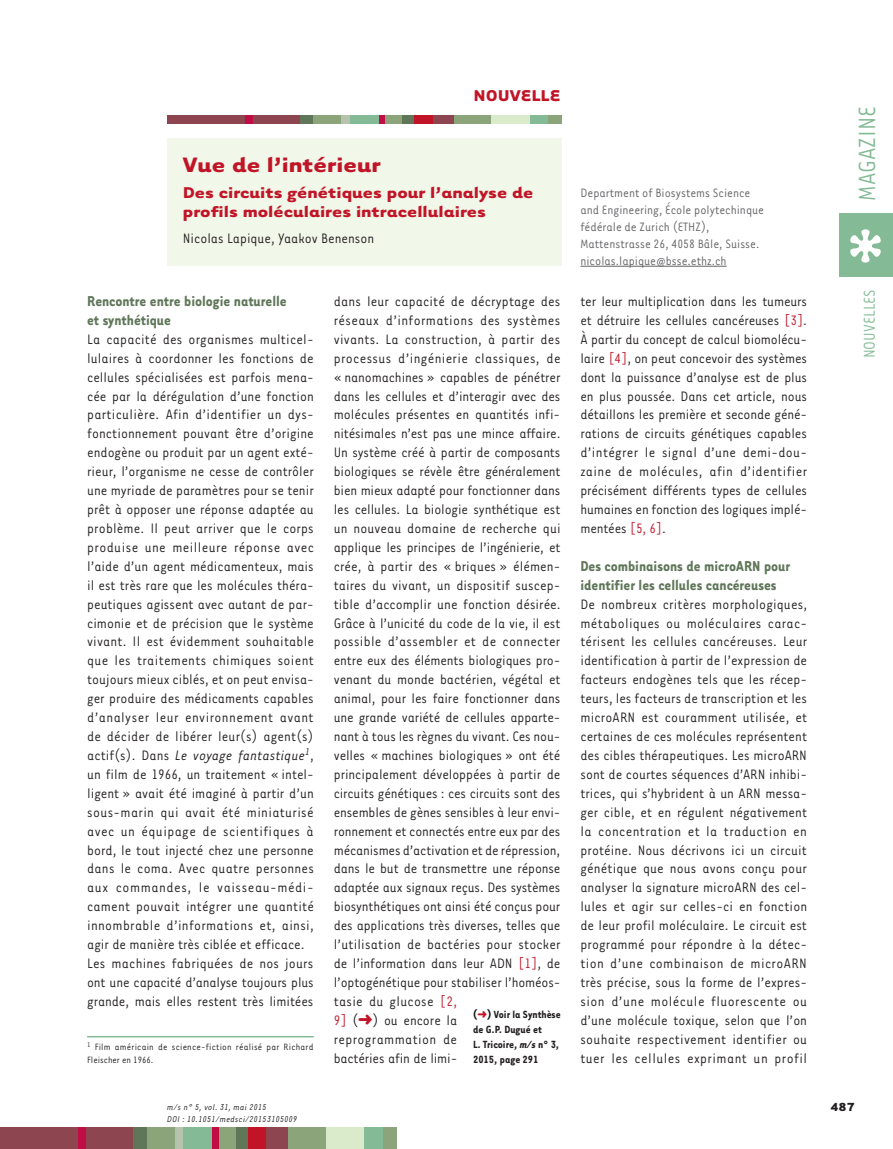
<style>
.page{position:relative;width:893px;height:1149px;background:#fff}
.page>*{position:absolute;margin:0;border:0;box-sizing:border-box;transform-origin:0 0}
.t1{font:27px "Tarzana Narrow";color:#84ba95}
.t2{font:700 24px "Tarzana Wide";color:#c11527}
.t3{font:700 18px/19.5px "Tarzana Wide";color:#c11527}
.t4{font:18px "Tarzana Narrow";color:#84ba95}
.t5{font:700 16.5px/18.9px "Tarzana Narrow";color:#5f7659}
.t6{font:15.75px/18.9px "Tarzana Narrow";color:#231f20}
.t7{font:13.95px/17px "Tarzana Narrow";color:#636366}
.t8{font:700 13.5px "Tarzana Wide";color:#231f20}
.t9{font:700 12px/15px "Tarzana Narrow";color:#231f20}
.t10{font:10.5px/12.6px "Tarzana Narrow";letter-spacing:.02em;color:#231f20}
.t11{font:italic 9.75px "Tarzana Narrow";letter-spacing:.025em;color:#231f20}
.s1{font-style:italic}
.s2{color:#bf182a}
.s3{color:#101118}
.s4{color:#c11527}
</style>
<div class="page">
<div style="left:0;top:1127px;width:134px;height:21px;background:#8d454f"></div>
<div style="left:235px;top:1127px;width:13px;height:21px;background:#5f7659"></div>
<div style="left:78px;top:1127px;width:7px;height:21px;background:#c10d45"></div>
<div style="left:133px;top:1127px;width:22px;height:21px;background:#5f7659"></div>
<div style="left:147px;top:1127px;width:29px;height:21px;background:#8ba479"></div>
<div style="left:175px;top:1127px;width:8px;height:21px;background:#b6c4ad"></div>
<div style="left:183px;top:1127px;width:30px;height:21px;background:#84ba95"></div>
<div style="left:217px;top:1127px;width:19px;height:21px;background:#8ba479"></div>
<div style="left:213px;top:1127px;width:6px;height:21px;background:#c10d45"></div>
<div style="left:248px;top:1127px;width:27px;height:21px;background:#c11527"></div>
<div style="left:287px;top:1127px;width:39px;height:21px;background:#8ba479"></div>
<div style="left:267px;top:1127px;width:21px;height:21px;background:#8d454f"></div>
<div style="left:326px;top:1127px;width:38px;height:21px;background:#daebcb"></div>
<div style="left:364px;top:1127px;width:20px;height:21px;background:#84ba95"></div>
<div style="left:383px;top:1127px;width:14px;height:21px;background:#8ba479"></div>
<div style="left:840px;top:213px;width:53px;height:63px;background:#84ba95"></div>
<svg style="left:850px;top:229px;width:31px;height:33px"></svg>
<div style="left:168px;top:115px;width:133px;height:8px;background:#8d454f"></div>
<div style="left:300px;top:115px;width:27px;height:8px;background:#5f7659"></div>
<div style="left:401px;top:115px;width:13px;height:8px;background:#5f7659"></div>
<div style="left:314px;top:115px;width:29px;height:8px;background:#8ba479"></div>
<div style="left:350px;top:115px;width:29px;height:8px;background:#84ba95"></div>
<div style="left:529px;top:115px;width:20px;height:8px;background:#84ba95"></div>
<div style="left:383px;top:115px;width:19px;height:8px;background:#8ba479"></div>
<div style="left:548px;top:115px;width:14px;height:8px;background:#8ba479"></div>
<div style="left:452px;top:115px;width:39px;height:8px;background:#8ba479"></div>
<div style="left:491px;top:115px;width:38px;height:8px;background:#daebcb"></div>
<div style="left:342px;top:115px;width:8px;height:8px;background:#b6c4ad"></div>
<div style="left:245px;top:115px;width:7px;height:8px;background:#c10d45"></div>
<div style="left:379px;top:115px;width:6px;height:8px;background:#c10d45"></div>
<div style="left:414px;top:115px;width:27px;height:8px;background:#c11527"></div>
<div style="left:433px;top:115px;width:21px;height:8px;background:#8d454f"></div>
<div style="left:168px;top:138px;width:394px;height:128px;background:#f1f7e9"></div>
<hr style="left:87px;top:1035px;width:227px;height:2px;background:#84ba95">
<hr style="left:580px;top:266px;width:147px;height:1px;background:#636366">
<p class="t3" style="left:473px;top:85px;width:89px">NOUVELLE</p>
<h2 class="t2" style="left:183px;top:149px;width:199px">Vue de l’intérieur</h2>
<p class="t3" style="left:183px;top:181px;width:352px">Des circuits génétiques pour l’analyse de profils moléculaires intracellulaires</p>
<p class="t6" style="left:183px;top:228px;width:193px">Nicolas Lapique, Yaakov Benenson</p>
<p class="t7" style="left:580px;top:183px;width:185px">Department of Biosystems Science and Engineering, École polytechinque fédérale de Zurich (ETHZ), Mattenstrasse 26, 4058 Bâle, Suisse. nicolas.lapique@bsse.ethz.ch</p>
<p class="t5" style="left:87px;top:290px;width:201px">Rencontre entre biologie naturelle et synthétique</p>
<p class="t6" style="left:87px;top:329px;width:228px">La capacité des organismes multicel&shy;lulaires à coordonner les fonctions de cellules spécialisées est parfois mena&shy;cée par la dérégulation d’une fonction particulière. Afin d’identifier un dys&shy;fonctionnement pouvant être d’origine endogène ou produit par un agent exté&shy;rieur, l’organisme ne cesse de contrôler une myriade de paramètres pour se tenir prêt à opposer une réponse adaptée au problème. Il peut arriver que le corps produise une meilleure réponse avec l’aide d’un agent médicamenteux, mais il est très rare que les molécules théra&shy;peutiques agissent avec autant de par&shy;cimonie et de précision que le système vivant. Il est évidemment souhaitable que les traitements chimiques soient toujours mieux ciblés, et on peut envisa&shy;ger produire des médicaments capables d’analyser leur environnement avant de décider de libérer leur(s) agent(s) actif(s). Dans <span class="s1">Le voyage fantastique</span><sup>1</sup>, un film de 1966, un traitement « intel&shy;ligent » avait été imaginé à partir d’un sous-marin qui avait été miniaturisé avec un équipage de scientifiques à bord, le tout injecté chez une personne dans le coma. Avec quatre personnes aux commandes, le vaisseau-médi&shy;cament pouvait intégrer une quantité innombrable d’informations et, ainsi, agir de manière très ciblée et efficace.<br>Les machines fabriquées de nos jours ont une capacité d’analyse toujours plus grande, mais elles restent très limitées</p>
<p class="t10" style="left:87px;top:1039px;width:228px"><sup>1</sup> Film américain de science-fiction réalisé par Richard<br>Fleischer en 1966.</p>
<p class="t6" style="left:334px;top:291px;width:228px">dans leur capacité de décryptage des réseaux d’informations des systèmes vivants. La construction, à partir des processus d’ingénierie classiques, de « nanomachines » capables de pénétrer dans les cellules et d’interagir avec des molécules présentes en quantités infi&shy;nitésimales n’est pas une mince affaire.<br>Un système créé à partir de composants biologiques se révèle être généralement bien mieux adapté pour fonctionner dans les cellules. La biologie synthétique est un nouveau domaine de recherche qui applique les principes de l’ingénierie, et crée, à partir des « briques » élémen&shy;taires du vivant, un dispositif suscep&shy;tible d’accomplir une fonction désirée.<br>Grâce à l’unicité du code de la vie, il est possible d’assembler et de connecter entre eux des éléments biologiques pro&shy;venant du monde bactérien, végétal et animal, pour les faire fonctionner dans une grande variété de cellules apparte&shy;nant à tous les règnes du vivant. Ces nou&shy;velles « machines biologiques » ont été principalement développées à partir de circuits génétiques : ces circuits sont des ensembles de gènes sensibles à leur envi&shy;ronnement et connectés entre eux par des mécanismes d’activation et de répression, dans le but de transmettre une réponse adaptée aux signaux reçus. Des systèmes biosynthétiques ont ainsi été conçus pour des applications très diverses, telles que l’utilisation de bactéries pour stocker de l’information dans leur ADN <span class="s2">[1]</span>, de l’optogénétique pour stabiliser l’homéos&shy;tasie du glucose <span class="s2">[2,<br>9]</span> <span class="s3">(</span><span class="s4">➜</span><span class="s3">)</span> ou encore la reprogrammation de<br>bactéries afin de limi-</p>
<p class="t6" style="left:580px;top:291px;width:228px;text-align:justify">ter leur multiplication dans les tumeurs et détruire les cellules cancéreuses <span class="s2">[3]</span>.<br>À partir du concept de calcul biomolécu&shy;laire <span class="s2">[4]</span>, on peut concevoir des systèmes dont la puissance d’analyse est de plus en plus poussée. Dans cet article, nous détaillons les première et seconde géné&shy;rations de circuits génétiques capables d’intégrer le signal d’une demi-dou&shy;zaine de molécules, afin d’identifier précisément différents types de cellules humaines en fonction des logiques implé&shy;mentées <span class="s2">[5, 6]</span>.</p>
<p class="t5" style="left:580px;top:555px;width:211px">Des combinaisons de microARN pour identifier les cellules cancéreuses</p>
<p class="t6" style="left:580px;top:593px;width:228px;text-align:justify">De nombreux critères morphologiques, métaboliques ou moléculaires carac&shy;térisent les cellules cancéreuses. Leur identification à partir de l’expression de facteurs endogènes tels que les récep&shy;teurs, les facteurs de transcription et les microARN est couramment utilisée, et certaines de ces molécules représentent des cibles thérapeutiques. Les microARN sont de courtes séquences d’ARN inhibi&shy;trices, qui s’hybrident à un ARN messa&shy;ger cible, et en régulent négativement la concentration et la traduction en protéine. Nous décrivons ici un circuit génétique que nous avons conçu pour analyser la signature microARN des cel&shy;lules et agir sur celles-ci en fonction de leur profil moléculaire. Le circuit est programmé pour répondre à la détec&shy;tion d’une combinaison de microARN très précise, sous la forme de l’expres&shy;sion d’une molécule fluorescente ou d’une molécule toxique, selon que l’on souhaite respectivement identifier ou tuer les cellules exprimant un profil</p>
<p class="t9" style="left:473px;top:1006px;width:89px"><span class="s3">(</span><span class="s4">➜</span><span class="s3">)</span> Voir la Synthèse de G.P. Dugué et<br>L. Tricoire, <span class="s1">m/s</span> n° 3,<br>2015, page 291</p>
<h1 class="t1" style="left:851px;top:201px;width:96px;rotate:-90deg">MAGAZINE</h1>
<p class="t4" style="left:859px;top:358px;width:70px;rotate:-90deg">NOUVELLES</p>
<p class="t11" style="left:167px;top:1100px;width:101px">m/s n° 5, vol. 31, mai 2015</p>
<p class="t8" style="left:830px;top:1097px;width:26px">487</p>
<p class="t11" style="left:167px;top:1112px;width:131px">DOI : 10.1051/medsci/20153105009</p>
</div>
